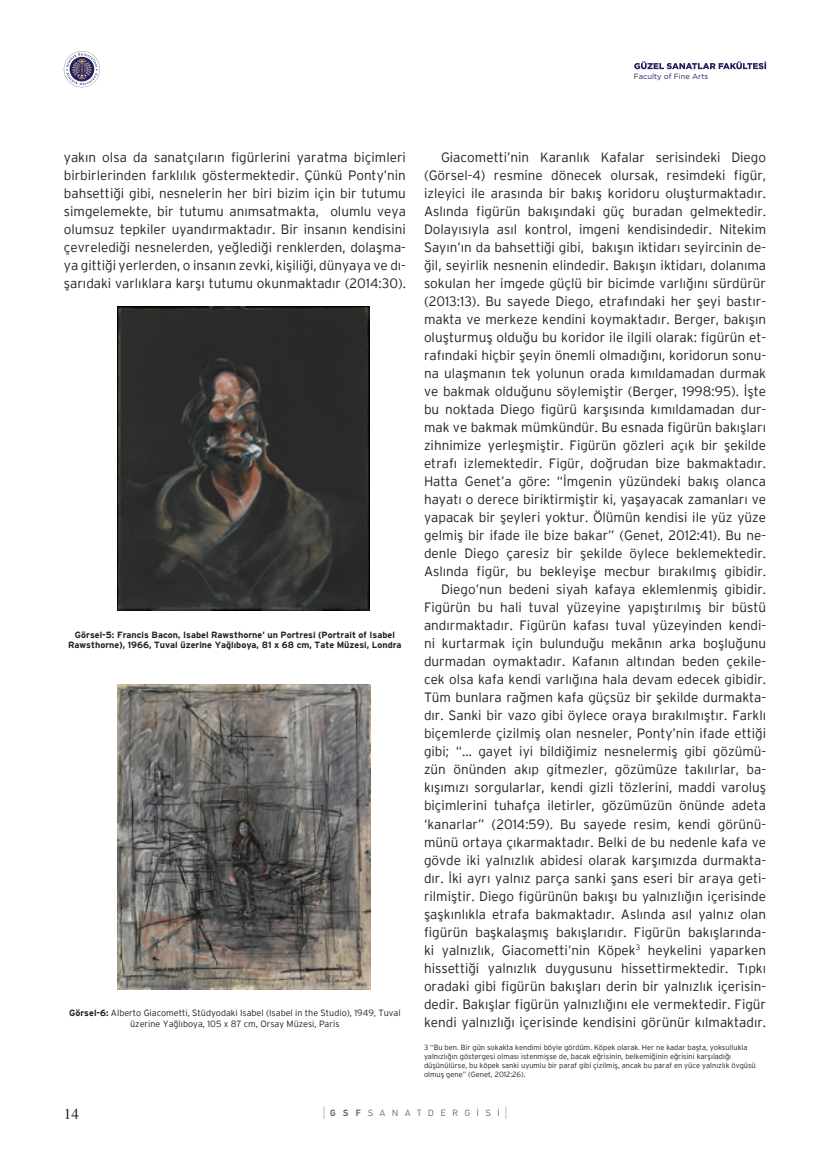
<style>
.page{position:relative;width:830px;height:1170px;background:#fff}
.page>*{position:absolute;margin:0;border:0;box-sizing:border-box;transform-origin:0 0}
.t1{font:15px "Times";color:#231f20}
.GÖVDE{font:300 13.5px/18px "Interstate Plain";color:#231f20;text-align:justify}
.t2{font:300 9.15px "PF Din Text Universal";letter-spacing:.755em;color:#57585a}
.RESİM_ALTI{font:700 9px/10.5px "Interstate Plain";color:#231f20;text-align:center}
.RESİM_ALTI-2{font:300 9px/10.5px "Interstate Plain";color:#231f20;text-align:center}
.t3{font:7.65px "Gotham";color:#24205e}
.Dipnot{font:300 7.5px/9px "Interstate Plain";color:#231f20}
.s1{font-weight:700}
.s2{font-weight:500}
</style>
<div class="page">
<svg style="left:323px;top:1106px;width:1px;height:12px"></svg>
<svg style="left:505px;top:1106px;width:1px;height:12px"></svg>
<svg style="left:63px;top:51px;width:37px;height:36px"></svg>
<svg style="left:634px;top:61px;width:131px;height:8px"></svg>
<img style="left:118px;top:306px;width:252px;height:304px">
<img style="left:118px;top:684px;width:252px;height:305px">
<p class="t3" style="left:633px;top:71px;width:76px">Faculty of Fine Arts</p>
<p class="GÖVDE" style="left:64px;top:148px;width:343px">yakın olsa da sanatçıların figürlerini yaratma biçimleri birbirlerinden farklılık göstermektedir. Çünkü Ponty’nin bahsettiği gibi, nesnelerin her biri bizim için bir tutumu simgelemekte, bir tutumu anımsatmakta, olumlu veya olumsuz tepkiler uyandırmaktadır. Bir insanın kendisini çevrelediği nesnelerden, yeğlediği renklerden, dolaşma&shy;ya gittiği yerlerden, o insanın zevki, kişiliği, dünyaya ve dı&shy;şarıdaki varlıklara karşı tutumu okunmaktadır (2014:30).</p>
<p class="GÖVDE" style="left:424px;top:148px;width:343px;text-indent:17px">Giacometti’nin Karanlık Kafalar serisindeki Diego (Görsel-4) resmine dönecek olursak, resimdeki figür, izleyici ile arasında bir bakış koridoru oluşturmaktadır.<br>Aslında figürün bakışındaki güç buradan gelmektedir.<br>Dolayısıyla asıl kontrol, imgeni kendisindedir. Nitekim Sayın’ın da bahsettiği gibi, bakışın iktidarı seyircinin de&shy;ğil, seyirlik nesnenin elindedir. Bakışın iktidarı, dolanıma sokulan her imgede güçlü bir bicimde varlığını sürdürür (2013:13). Bu sayede Diego, etrafındaki her şeyi bastır&shy;makta ve merkeze kendini koymaktadır. Berger, bakışın oluşturmuş olduğu bu koridor ile ilgili olarak: figürün et&shy;rafındaki hiçbir şeyin önemli olmadığını, koridorun sonu&shy;na ulaşmanın tek yolunun orada kımıldamadan durmak ve bakmak olduğunu söylemiştir (Berger, 1998:95). İşte bu noktada Diego figürü karşısında kımıldamadan dur&shy;mak ve bakmak mümkündür. Bu esnada figürün bakışları zihnimize yerleşmiştir. Figürün gözleri açık bir şekilde etrafı izlemektedir. Figür, doğrudan bize bakmaktadır.<br>Hatta Genet’a göre: “İmgenin yüzündeki bakış olanca hayatı o derece biriktirmiştir ki, yaşayacak zamanları ve yapacak bir şeyleri yoktur. Ölümün kendisi ile yüz yüze gelmiş bir ifade ile bize bakar” (Genet, 2012:41). Bu ne&shy;denle Diego çaresiz bir şekilde öylece beklemektedir.<br>Aslında figür, bu bekleyişe mecbur bırakılmış gibidir.</p>
<p class="GÖVDE" style="left:424px;top:580px;width:343px;text-indent:17px">Diego’nun bedeni siyah kafaya eklemlenmiş gibidir.<br>Figürün bu hali tuval yüzeyine yapıştırılmış bir büstü andırmaktadır. Figürün kafası tuval yüzeyinden kendi&shy;ni kurtarmak için bulunduğu mekânın arka boşluğunu durmadan oymaktadır. Kafanın altından beden çekile&shy;cek olsa kafa kendi varlığına hala devam edecek gibidir.<br>Tüm bunlara rağmen kafa güçsüz bir şekilde durmakta&shy;dır. Sanki bir vazo gibi öylece oraya bırakılmıştır. Farklı biçemlerde çizilmiş olan nesneler, Ponty’nin ifade ettiği gibi; “… gayet iyi bildiğimiz nesnelermiş gibi gözümü&shy;zün önünden akıp gitmezler, gözümüze takılırlar, ba&shy;kışımızı sorgularlar, kendi gizli tözlerini, maddi varoluş biçimlerini tuhafça iletirler, gözümüzün önünde adeta ‘kanarlar” (2014:59). Bu sayede resim, kendi görünü&shy;münü ortaya çıkarmaktadır. Belki de bu nedenle kafa ve gövde iki yalnızlık abidesi olarak karşımızda durmakta&shy;dır. İki ayrı yalnız parça sanki şans eseri bir araya geti&shy;rilmiştir. Diego figürünün bakışı bu yalnızlığın içerisinde şaşkınlıkla etrafa bakmaktadır. Aslında asıl yalnız olan figürün başkalaşmış bakışlarıdır. Figürün bakışlarında&shy;ki yalnızlık, Giacometti’nin Köpek<sup>3</sup> heykelini yaparken hissettiği yalnızlık duygusunu hissettirmektedir. Tıpkı oradaki gibi figürün bakışları derin bir yalnızlık içerisin&shy;dedir. Bakışlar figürün yalnızlığını ele vermektedir. Figür kendi yalnızlığı içerisinde kendisini görünür kılmaktadır.</p>
<p class="RESİM_ALTI" style="left:68px;top:629px;width:335px">Görsel-5: Francis Bacon, Isabel Rawsthorne’ un Portresi (Portrait of Isabel<br>Rawsthorne), 1966, Tuval üzerine Yağlıboya, 81 x 68 cm, Tate Müzesi, Londra</p>
<p class="RESİM_ALTI-2" style="left:69px;top:1007px;width:333px"><span class="s1">Görsel-6:</span> Alberto Giacometti, Stüdyodaki Isabel (Isabel in the Studio), 1949, Tuval üzerine Yağlıboya, 105 x 87 cm, Orsay Müzesi, Paris</p>
<p class="Dipnot" style="left:424px;top:1042px;width:333px">3 “Bu ben. Bir gün sokakta kendimi böyle gördüm. Köpek olarak. Her ne kadar başta, yoksullukla yalnızlığın göstergesi olması istenmişse de, bacak eğrisinin, belkemiğinin eğrisini karşıladığı düşünülürse, bu köpek sanki uyumlu bir paraf gibi çizilmiş, ancak bu paraf en yüce yalnızlık övgüsü olmuş gene” (Genet, 2012:26).</p>
<p class="t1" style="left:64px;top:1099px;width:16px">14</p>
<p class="t2" style="left:330px;top:1107px;width:171px"><span class="s2">GSF</span>SANATDERGİSİ</p>
</div>
